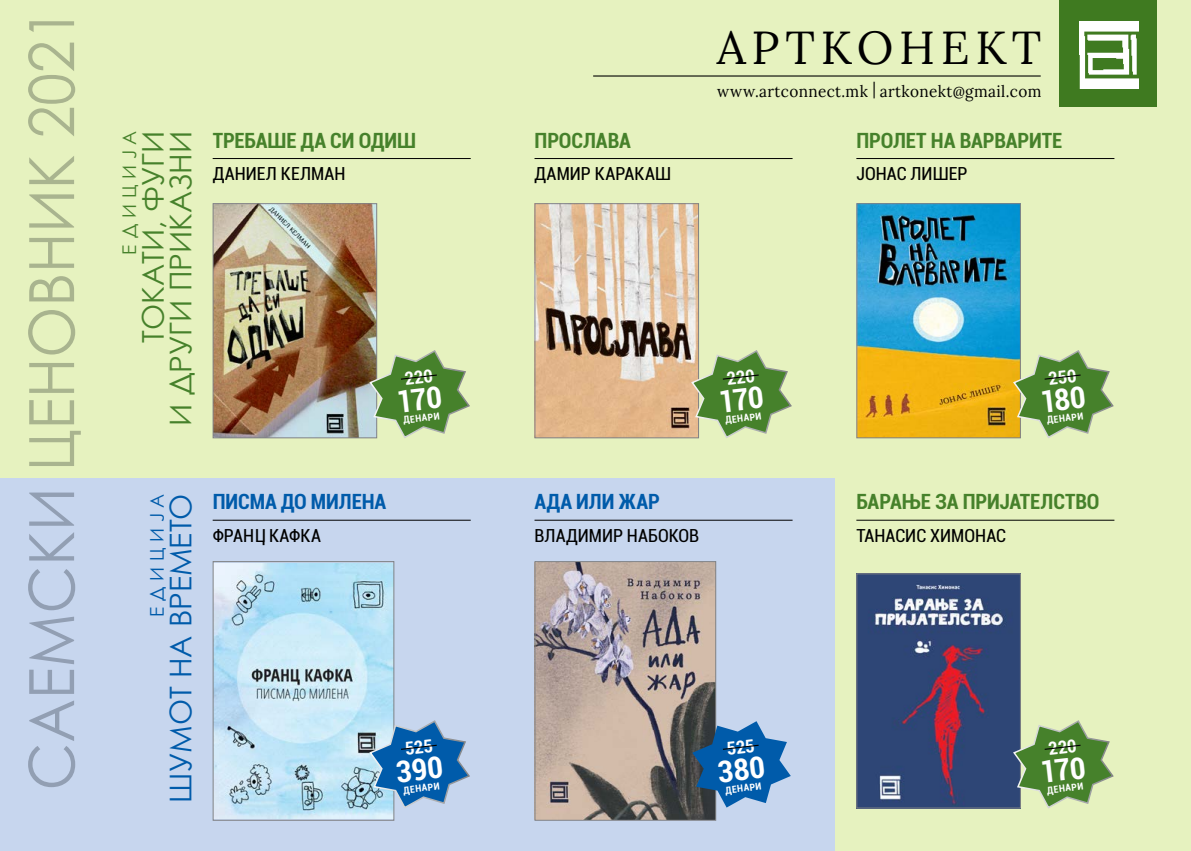
<style>
.page{position:relative;width:1191px;height:851px;background:#fff}
.page>*{position:absolute;margin:0;border:0;box-sizing:border-box;transform-origin:0 0}
.t1{font:46.2px "Lora";letter-spacing:.125em;color:#000}
.t2{font:30px/27.6px "Century Gothic";color:#46812b;text-align:right}
.t3{font:30px "Century Gothic";color:#005baa}
.t4{font:700 condensed 21px "Roboto";letter-spacing:-.005em;color:#46812b}
.t5{font:700 condensed 21px "Roboto";color:#005baa}
.t6{font:18.9px "Century Gothic";letter-spacing:.31em;color:#46812b}
.t7{font:18.9px "Century Gothic";letter-spacing:.31em;color:#005baa}
.t8{font:condensed 18px "Roboto";letter-spacing:.005em;color:#000}
.t9{font:16.05px "Lora";letter-spacing:.025em;color:#000;scale:.95 1}
.t10{font:700 condensed 9.75px "Roboto";color:#fff}
</style>
<div class="page">
<div style="left:0;top:0;width:1191px;height:850px;background:#e6f2bf"></div>
<div style="left:1px;top:477px;width:834px;height:373px;background:#c7d6ee"></div>
<hr style="left:213px;top:158px;width:258px;height:1px;background:#000">
<hr style="left:534px;top:158px;width:258px;height:1px;background:#000">
<hr style="left:213px;top:519px;width:258px;height:1px;background:#000">
<hr style="left:534px;top:519px;width:258px;height:1px;background:#000">
<hr style="left:856px;top:158px;width:258px;height:1px;background:#000">
<img style="left:215px;top:205px;width:160px;height:231px">
<div style="left:213px;top:203px;width:164px;height:235px;border:1px solid #808285"></div>
<img style="left:536px;top:205px;width:161px;height:231px">
<div style="left:534px;top:203px;width:165px;height:235px;border:1px solid #808285"></div>
<img style="left:215px;top:563px;width:177px;height:255px">
<div style="left:213px;top:561px;width:181px;height:259px;border:1px solid #808285"></div>
<img style="left:536px;top:563px;width:178px;height:255px">
<div style="left:534px;top:561px;width:182px;height:259px;border:1px solid #808285"></div>
<img style="left:858px;top:205px;width:160px;height:231px">
<div style="left:856px;top:203px;width:164px;height:235px;border:1px solid #808285"></div>
<hr style="left:856px;top:519px;width:258px;height:1px;background:#000">
<img style="left:858px;top:575px;width:160px;height:231px">
<div style="left:856px;top:573px;width:164px;height:235px;border:1px solid #808285"></div>
<svg style="left:28px;top:21px;width:53px;height:766px"></svg>
<hr style="left:593px;top:75px;width:447px;height:2px;background:#000">
<div style="left:1059px;top:0;width:97px;height:106px;background:#3f7a20"></div>
<img style="left:1080px;top:22px;width:59px;height:67px">
<svg style="left:368px;top:349px;width:102px;height:90px"></svg>
<svg style="left:690px;top:349px;width:102px;height:90px"></svg>
<svg style="left:1011px;top:719px;width:103px;height:90px"></svg>
<svg style="left:368px;top:719px;width:102px;height:90px"></svg>
<svg style="left:692px;top:721px;width:99px;height:86px"></svg>
<svg style="left:1011px;top:349px;width:103px;height:90px"></svg>
<p class="t6" style="left:116px;top:255px;width:125px;rotate:-90deg">едиција</p>
<h2 class="t2" style="left:139px;top:426px;width:296px;rotate:-90deg">ТОКАТИ, ФУГИ<br>И ДРУГИ ПРИКАЗНИ</h2>
<p class="t4" style="left:213px;top:125px;width:205px">ТРЕБАШЕ ДА СИ ОДИШ</p>
<p class="t8" style="left:213px;top:161px;width:134px">ДАНИЕЛ КЕЛМАН</p>
<p class="t4" style="left:534px;top:125px;width:98px">ПРОСЛАВА</p>
<p class="t8" style="left:534px;top:161px;width:138px">ДАМИР КАРАКАШ</p>
<h1 class="t1" style="left:717px;top:12px;width:326px">АРТКОНЕКТ</h1>
<p class="t9" style="left:717px;top:79px;width:343px">www.artconnect.mk | artkonekt@gmail.com</p>
<p class="t4" style="left:856px;top:125px;width:207px">ПРОЛЕТ НА ВАРВАРИТЕ</p>
<p class="t8" style="left:856px;top:161px;width:112px">ЈОНАС ЛИШЕР</p>
<p class="t10" style="left:403px;top:413px;width:38px;rotate:-6deg">ДЕНАРИ</p>
<p class="t10" style="left:724px;top:413px;width:38px;rotate:-6deg">ДЕНАРИ</p>
<p class="t10" style="left:1046px;top:413px;width:38px;rotate:-6deg">ДЕНАРИ</p>
<p class="t7" style="left:144px;top:617px;width:125px;rotate:-90deg">едиција</p>
<h2 class="t3" style="left:160px;top:802px;width:310px;rotate:-90deg">ШУМОТ НА ВРЕМЕТО</h2>
<p class="t5" style="left:213px;top:487px;width:175px">ПИСМА ДО МИЛЕНА</p>
<p class="t8" style="left:213px;top:523px;width:110px">ФРАНЦ КАФКА</p>
<p class="t5" style="left:534px;top:487px;width:127px">АДА ИЛИ ЖАР</p>
<p class="t8" style="left:534px;top:523px;width:166px">ВЛАДИМИР НАБОКОВ</p>
<p class="t10" style="left:403px;top:783px;width:38px;rotate:-6deg">ДЕНАРИ</p>
<p class="t10" style="left:724px;top:783px;width:38px;rotate:-6deg">ДЕНАРИ</p>
<p class="t4" style="left:856px;top:487px;width:245px">БАРАЊЕ ЗА ПРИЈАТЕЛСТВО</p>
<p class="t8" style="left:856px;top:523px;width:151px">ТАНАСИС ХИМОНАС</p>
<p class="t10" style="left:1046px;top:783px;width:38px;rotate:-6deg">ДЕНАРИ</p>
</div>
